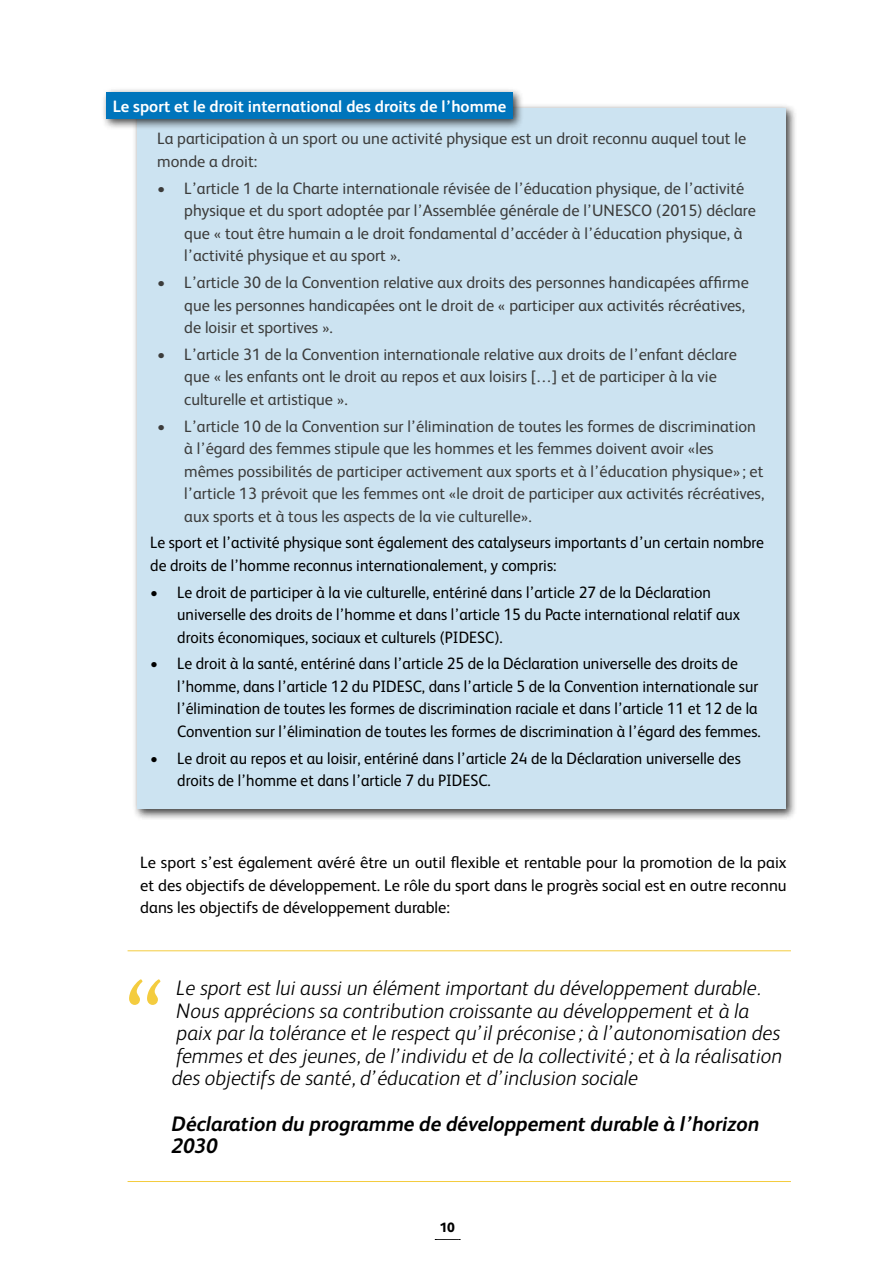
<style>
.page{position:relative;width:893px;height:1263px;background:#fff}
.page>*{position:absolute;margin:0;border:0;box-sizing:border-box;transform-origin:0 0}
.t1{font:italic 300 118.95px "FS Albert";color:#f4cc3f}
.t2{font:italic 300 21px/22.5px "FS Albert";color:#000}
.t3{font:italic 700 21px/22.5px "FS Albert";color:#000}
.t4{font:16.5px/22.5px "FS Albert";color:#3c3c3b}
.t5{font:16.5px/22.5px "FS Albert";color:#000;scale:.95 1}
.t6{font:16.5px/22.5px "FS Albert";color:#000;text-align:justify}
.t7{font:700 16.5px "FS Albert";color:#fff}
.t8{font:800 13.5px "FS Albert";color:#000}
</style>
<div class="page">
<svg style="left:435px;top:1239px;width:25px;height:1px"></svg>
<div style="left:132px;top:103px;width:665px;height:717px;background:#000;opacity:.75"></div>
<div style="left:137px;top:108px;width:649px;height:701px;background:#cce3f1"></div>
<div style="left:101px;top:87px;width:423px;height:43px;background:#000;opacity:.75"></div>
<div style="left:106px;top:93px;width:407px;height:26px;background:#0075bc"></div>
<hr style="left:128px;top:950px;width:663px;height:1px;background:#f4cc3f">
<hr style="left:128px;top:1181px;width:663px;height:1px;background:#f4cc3f">
<p class="t7" style="left:113px;top:95px;width:395px">Le sport et le droit international des droits de l’homme</p>
<p class="t4" style="left:157px;top:127px;width:590px">La participation à un sport ou une activité physique est un droit reconnu auquel tout le monde a droit:</p>
<p class="t4" style="left:184px;top:176px;width:573px;text-indent:-27px">• L’article 1 de la Charte internationale révisée de l’éducation physique, de l’activité physique et du sport adoptée par l’Assemblée générale de l’UNESCO (2015) déclare que « tout être humain a le droit fondamental d’accéder à l’éducation physique, à l’activité physique et au sport ».</p>
<p class="t4" style="left:184px;top:270px;width:566px;text-indent:-27px">• L’article 30 de la Convention relative aux droits des personnes handicapées affirme que les personnes handicapées ont le droit de « participer aux activités récréatives, de loisir et sportives ».</p>
<p class="t4" style="left:184px;top:342px;width:554px;text-indent:-27px">• L’article 31 de la Convention internationale relative aux droits de l’enfant déclare que « les enfants ont le droit au repos et aux loisirs […] et de participer à la vie culturelle et artistique ».</p>
<p class="t4" style="left:184px;top:414px;width:581px;text-indent:-27px">• L’article 10 de la Convention sur l’élimination de toutes les formes de discrimination à l’égard des femmes stipule que les hommes et les femmes doivent avoir «les mêmes possibilités de participer activement aux sports et à l’éducation physique» ; et l’article 13 prévoit que les femmes ont «le droit de participer aux activités récréatives, aux sports et à tous les aspects de la vie culturelle».</p>
<p class="t5" style="left:150px;top:531px;width:648px">Le sport et l’activité physique sont également des catalyseurs importants d’un certain nombre de droits de l’homme reconnus internationalement, y compris:</p>
<p class="t5" style="left:177px;top:580px;width:594px;text-indent:-27px">• Le droit de participer à la vie culturelle, entériné dans l’article 27 de la Déclaration universelle des droits de l’homme et dans l’article 15 du Pacte international relatif aux droits économiques, sociaux et culturels (PIDESC).</p>
<p class="t5" style="left:177px;top:652px;width:616px;text-indent:-27px">• Le droit à la santé, entériné dans l’article 25 de la Déclaration universelle des droits de l’homme, dans l’article 12 du PIDESC, dans l’article 5 de la Convention internationale sur l’élimination de toutes les formes de discrimination raciale et dans l’article 11 et 12 de la Convention sur l’élimination de toutes les formes de discrimination à l’égard des femmes.</p>
<p class="t5" style="left:177px;top:746px;width:595px;text-indent:-27px">• Le droit au repos et au loisir, entériné dans l’article 24 de la Déclaration universelle des droits de l’homme et dans l’article 7 du PIDESC.</p>
<p class="t6" style="left:140px;top:851px;width:648px">Le sport s’est également avéré être un outil flexible et rentable pour la promotion de la paix et des objectifs de développement. Le rôle du sport dans le progrès social est en outre reconnu dans les objectifs de développement durable:</p>
<h1 class="t1" style="left:125px;top:941px;width:52px">“</h1>
<p class="t2" style="left:172px;top:976px;width:612px">Le sport est lui aussi un élément important du développement durable.<br>Nous apprécions sa contribution croissante au développement et à la paix par la tolérance et le respect qu’il préconise ; à l’autonomisation des femmes et des jeunes, de l’individu et de la collectivité ; et à la réalisation des objectifs de santé, d’éducation et d’inclusion sociale</p>
<p class="t3" style="left:172px;top:1111px;width:589px">Déclaration du programme de développement durable à l’horizon<br>2030</p>
<p class="t8" style="left:439px;top:1218px;width:17px">10</p>
</div>
